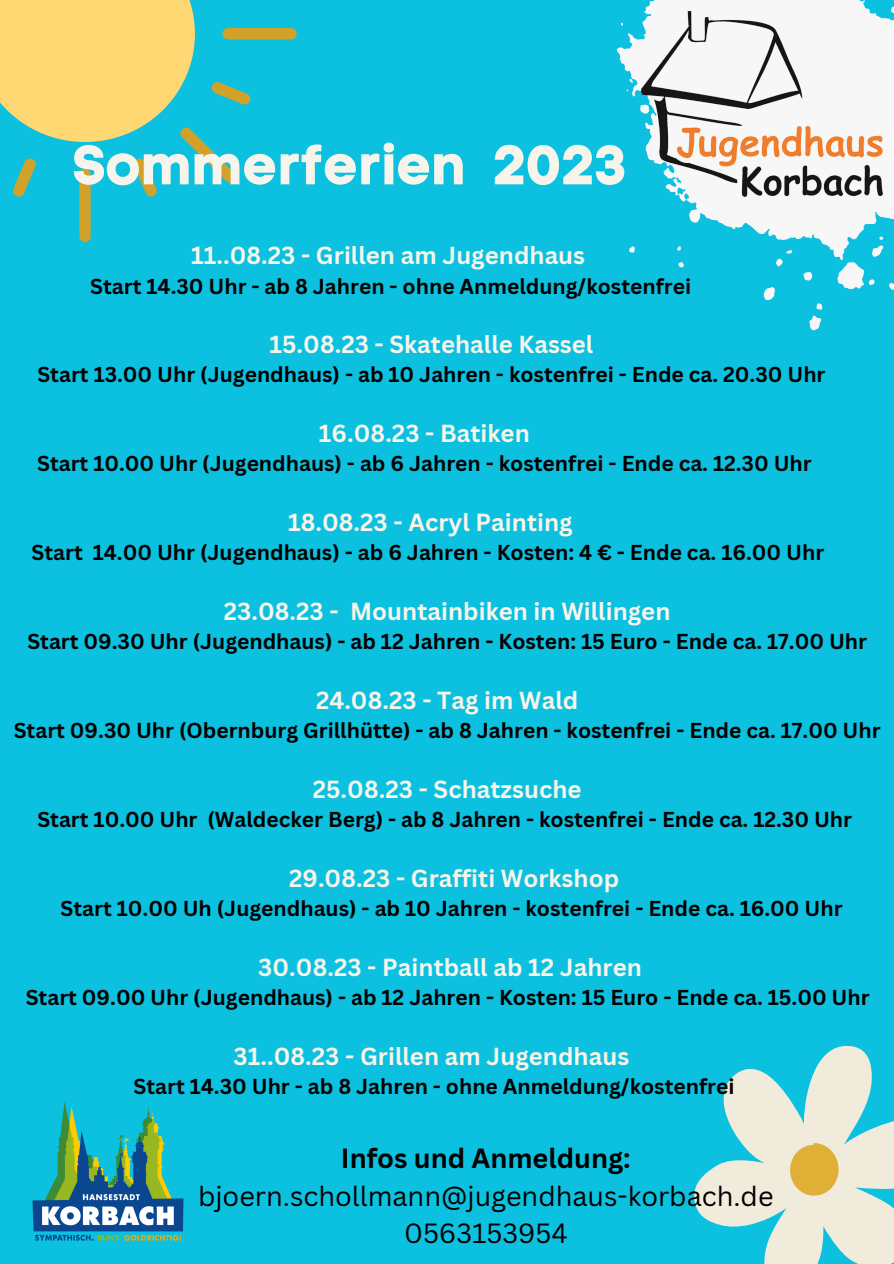
<style>
.page{position:relative;width:894px;height:1264px;background:#fff}
.page>*{position:absolute;margin:0;border:0;box-sizing:border-box;transform-origin:0 0}
.t1{font:55.5px "Code Pro Bold LC";color:#f7f5eb}
.t2{font:27px/37.2px "Canva Sans";color:#000;text-align:center}
.t3{font:700 27px "Canva Sans";color:#000}
.t4{font:700 24px "Canva Sans";color:#f7f5eb}
.t5{font:700 21px "Canva Sans";color:#000}
</style>
<div class="page">
<div style="left:0;top:0;width:893px;height:1263px;background:#0cc0df"></div>
<svg style="left:616px;top:0;width:277px;height:257px"></svg>
<svg style="left:763px;top:287px;width:11px;height:13px"></svg>
<svg style="left:803px;top:272px;width:9px;height:9px"></svg>
<svg style="left:809px;top:303px;width:13px;height:27px"></svg>
<svg style="left:628px;top:246px;width:6px;height:7px"></svg>
<svg style="left:678px;top:262px;width:6px;height:5px"></svg>
<svg style="left:775px;top:250px;width:17px;height:17px"></svg>
<svg style="left:676px;top:246px;width:4px;height:5px"></svg>
<svg style="left:836px;top:236px;width:57px;height:54px"></svg>
<svg style="left:629px;top:79px;width:3px;height:4px"></svg>
<img style="left:640px;top:11px;width:241px;height:185px">
<img style="left:32px;top:1101px;width:152px;height:140px">
<svg style="left:0;top:0;width:296px;height:242px"></svg>
<svg style="left:694px;top:1045px;width:199px;height:218px"></svg>
<p class="t1" style="left:72px;top:132px;width:557px">Sommerferien 2023</p>
<p class="t4" style="left:191px;top:239px;width:395px">11..08.23 - Grillen am Jugendhaus</p>
<p class="t5" style="left:90px;top:271px;width:602px">Start 14.30 Uhr - ab 8 Jahren - ohne Anmeldung/kostenfrei</p>
<p class="t4" style="left:269px;top:327px;width:325px">15.08.23 - Skatehalle Kassel</p>
<p class="t5" style="left:37px;top:360px;width:789px">Start 13.00 Uhr (Jugendhaus) - ab 10 Jahren - kostenfrei - Ende ca. 20.30 Uhr</p>
<p class="t4" style="left:319px;top:416px;width:212px">16.08.23 - Batiken</p>
<p class="t5" style="left:37px;top:449px;width:775px">Start 10.00 Uhr (Jugendhaus) - ab 6 Jahren - kostenfrei - Ende ca. 12.30 Uhr</p>
<p class="t4" style="left:288px;top:505px;width:286px">18.08.23 - Acryl Painting</p>
<p class="t5" style="left:32px;top:538px;width:793px">Start 14.00 Uhr (Jugendhaus) - ab 6 Jahren - Kosten: 4 € - Ende ca. 16.00 Uhr</p>
<p class="t4" style="left:224px;top:594px;width:448px">23.08.23 - Mountainbiken in Willingen</p>
<p class="t5" style="left:27px;top:627px;width:841px">Start 09.30 Uhr (Jugendhaus) - ab 12 Jahren - Kosten: 15 Euro - Ende ca. 17.00 Uhr</p>
<p class="t4" style="left:316px;top:683px;width:264px">24.08.23 - Tag im Wald</p>
<p class="t5" style="left:14px;top:716px;width:868px">Start 09.30 Uhr (Obernburg Grillhütte) - ab 8 Jahren - kostenfrei - Ende ca. 17.00 Uhr</p>
<p class="t4" style="left:313px;top:772px;width:270px">25.08.23 - Schatzsuche</p>
<p class="t5" style="left:37px;top:805px;width:816px">Start 10.00 Uhr (Waldecker Berg) - ab 8 Jahren - kostenfrei - Ende ca. 12.30 Uhr</p>
<p class="t4" style="left:289px;top:861px;width:331px">29.08.23 - Graffiti Workshop</p>
<p class="t5" style="left:61px;top:894px;width:783px">Start 10.00 Uh (Jugendhaus) - ab 10 Jahren - kostenfrei - Ende ca. 16.00 Uhr</p>
<p class="t4" style="left:258px;top:950px;width:385px">30.08.23 - Paintball ab 12 Jahren</p>
<p class="t5" style="left:26px;top:982px;width:845px">Start 09.00 Uhr (Jugendhaus) - ab 12 Jahren - Kosten: 15 Euro - Ende ca. 15.00 Uhr</p>
<p class="t4" style="left:233px;top:1039px;width:397px">31..08.23 - Grillen am Jugendhaus</p>
<p class="t5" style="left:133px;top:1071px;width:602px">Start 14.30 Uhr - ab 8 Jahren - ohne Anmeldung/kostenfrei</p>
<p class="t3" style="left:341px;top:1139px;width:291px">Infos und Anmeldung:</p>
<p class="t2" style="left:198px;top:1176px;width:577px">bjoern.schollmann@jugendhaus-korbach.de<br>0563153954</p>
</div>
